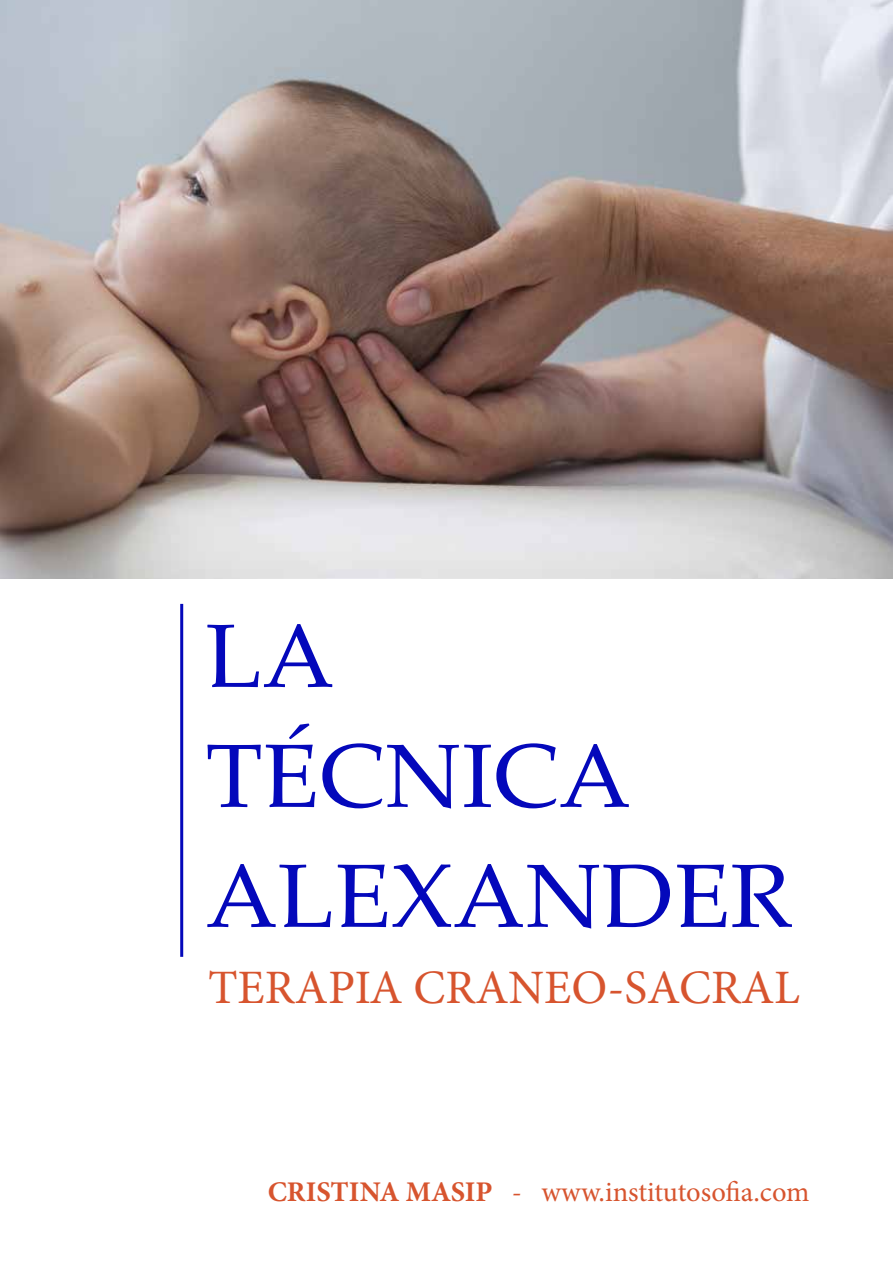
<style>
.page{position:relative;width:893px;height:1263px;background:#fff}
.page>*{position:absolute;margin:0;border:0;box-sizing:border-box;transform-origin:0 0}
.t1{font:90px/120px "Palatino Linotype";color:#0408bb}
.t2{font:48px "Minion Pro";color:#d7542e}
.t3{font:28.5px "Minion Pro";letter-spacing:-.005em;color:#d7542e}
.s1{font-weight:700}
</style>
<div class="page">
<hr style="left:180px;top:604px;width:3px;height:353px;background:#0408bb">
<img style="left:0;top:0;width:893px;height:578px">
<h1 class="t1" style="left:206px;top:593px;width:588px">LA<br>TÉCNICA<br>ALEXANDER</h1>
<h2 class="t2" style="left:208px;top:955px;width:593px">TERAPIA CRANEO-SACRAL</h2>
<p class="t3" style="left:268px;top:1173px;width:543px"><span class="s1">CRISTINA MASIP</span> - www.institutosofia.com</p>
</div>
